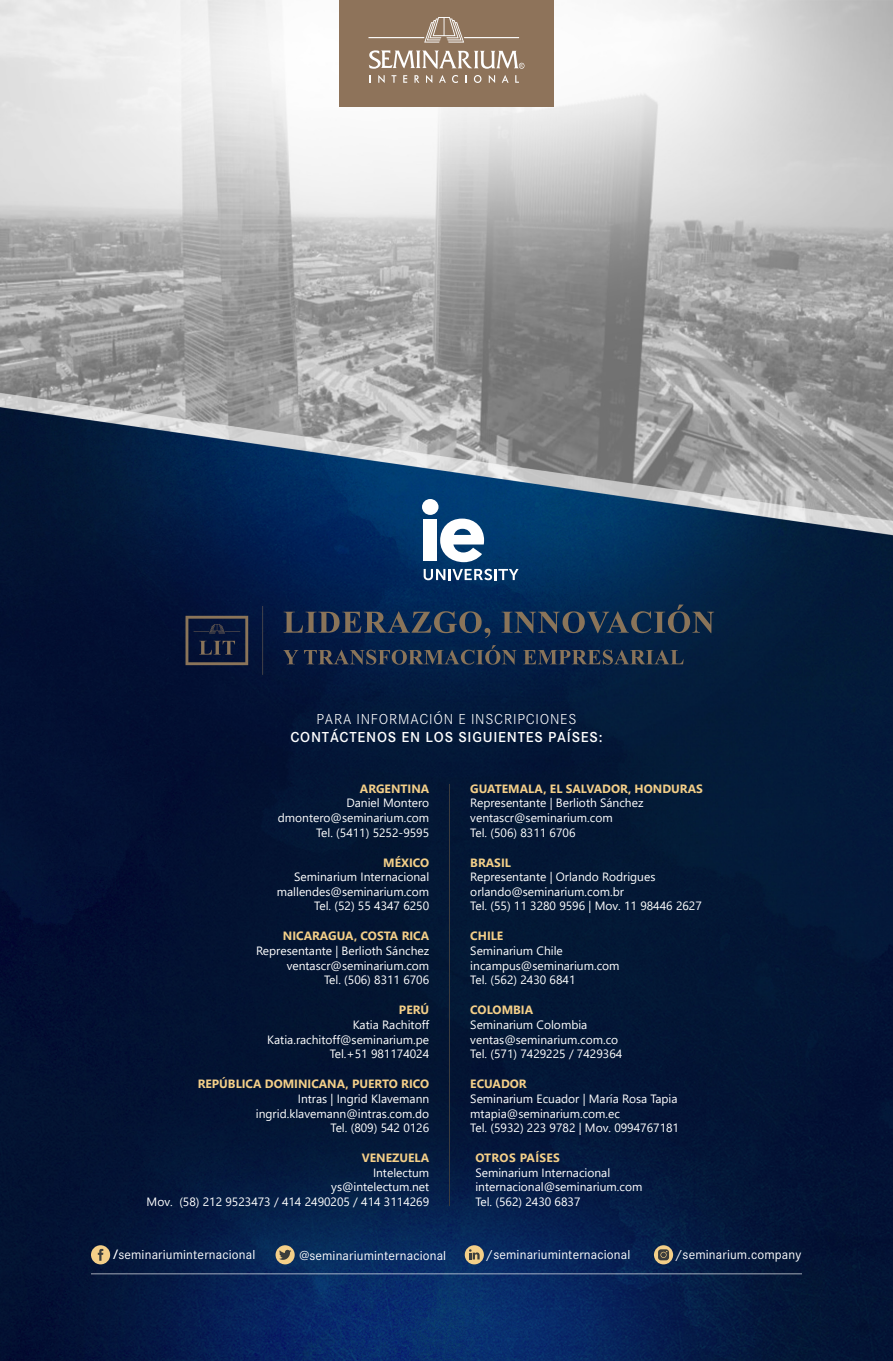
<style>
.page{position:relative;width:893px;height:1361px;background:#fff}
.page>*{position:absolute;margin:0;border:0;box-sizing:border-box;transform-origin:0 0}
.t1{font:600 15px/18px "Corporate S";letter-spacing:.05em;color:#fff;text-align:center}
.t2{font:13.5px "Corporate S";letter-spacing:.01em;color:#fff}
.t3{font:12px "Segoe UI";color:#fff}
.t4{font:700 12px "Segoe UI";color:#f4cf88}
.t5{font:700 12px "Segoe UI";letter-spacing:.025em;color:#f4cf88}
.s1{font-weight:300}
.s2{font-family:"Bebas Neue"}
</style>
<div class="page">
<img style="left:0;top:1px;width:893px;height:1359px">
<hr style="left:91px;top:1273px;width:711px;height:1px;background:#fff">
<hr style="left:449px;top:784px;width:1px;height:422px;background:#3e3e3f">
<hr style="left:263px;top:606px;width:1px;height:69px;background:#8a7459">
<svg style="left:284px;top:611px;width:206px;height:27px;background:#283850"></svg>
<svg style="left:502px;top:604px;width:212px;height:29px;background:#24384f"></svg>
<svg style="left:283px;top:650px;width:15px;height:14px"></svg>
<svg style="left:304px;top:645px;width:212px;height:19px;background:#27354b"></svg>
<svg style="left:523px;top:650px;width:161px;height:14px;background:#353e4a"></svg>
<svg style="left:186px;top:616px;width:62px;height:49px;background:#252a3f"></svg>
<svg style="left:424px;top:569px;width:95px;height:11px"></svg>
<div style="left:422px;top:499px;width:16px;height:16px;background:#fff;border-radius:50%"></div>
<div style="left:424px;top:520px;width:13px;height:41px;background:#fff"></div>
<svg style="left:440px;top:518px;width:44px;height:44px"></svg>
<div style="left:91px;top:1245px;width:19px;height:19px;background:#f4cf88;border-radius:50%"></div>
<svg style="left:98px;top:1249px;width:5px;height:11px"></svg>
<div style="left:276px;top:1245px;width:19px;height:19px;background:#f4cf88;border-radius:50%"></div>
<svg style="left:279px;top:1249px;width:12px;height:11px"></svg>
<svg style="left:465px;top:1245px;width:19px;height:19px"></svg>
<svg style="left:469px;top:1249px;width:11px;height:10px"></svg>
<svg style="left:654px;top:1245px;width:19px;height:19px"></svg>
<svg style="left:658px;top:1249px;width:11px;height:11px"></svg>
<div style="left:339px;top:0;width:215px;height:106px;background:#8e735a"></div>
<svg style="left:378px;top:75px;width:7px;height:8px"></svg>
<svg style="left:391px;top:75px;width:5px;height:8px"></svg>
<svg style="left:403px;top:75px;width:4px;height:8px"></svg>
<svg style="left:414px;top:75px;width:5px;height:8px"></svg>
<svg style="left:426px;top:75px;width:6px;height:8px"></svg>
<svg style="left:439px;top:75px;width:7px;height:8px"></svg>
<svg style="left:452px;top:75px;width:6px;height:8px"></svg>
<svg style="left:465px;top:75px;width:2px;height:8px"></svg>
<svg style="left:474px;top:75px;width:7px;height:8px"></svg>
<svg style="left:489px;top:75px;width:6px;height:8px"></svg>
<svg style="left:502px;top:75px;width:7px;height:8px"></svg>
<svg style="left:515px;top:75px;width:4px;height:8px"></svg>
<hr style="left:368px;top:37px;width:56px;height:1px;background:#fff">
<hr style="left:464px;top:37px;width:55px;height:1px;background:#fff">
<svg style="left:424px;top:17px;width:40px;height:26px"></svg>
<svg style="left:369px;top:50px;width:155px;height:19px"></svg>
<p class="t1" style="left:290px;top:710px;width:314px"><span class="s1">PARA INFORMACIÓN E INSCRIPCIONES<br></span>CONTÁCTENOS EN LOS SIGUIENTES PAÍSES:</p>
<p class="t4" style="left:360px;top:777px;width:71px">ARGENTINA</p>
<p class="t3" style="left:346px;top:791px;width:84px">Daniel Montero</p>
<p class="t3" style="left:278px;top:806px;width:153px">dmontero@seminarium.com</p>
<p class="t3" style="left:316px;top:821px;width:115px">Tel. (5411) 5252-9595</p>
<p class="t4" style="left:383px;top:851px;width:47px">MÉXICO</p>
<p class="t3" style="left:294px;top:865px;width:136px">Seminarium Internacional</p>
<p class="t3" style="left:277px;top:880px;width:154px">mallendes@seminarium.com</p>
<p class="t3" style="left:314px;top:895px;width:116px">Tel. (52) 55 4347 6250</p>
<p class="t4" style="left:283px;top:925px;width:148px">NICARAGUA, COSTA RICA</p>
<p class="t3" style="left:256px;top:939px;width:175px">Representante | Berlioth Sánchez</p>
<p class="t3" style="left:287px;top:954px;width:144px">ventascr@seminarium.com</p>
<p class="t3" style="left:324px;top:969px;width:107px">Tel. (506) 8311 6706</p>
<p class="t4" style="left:399px;top:999px;width:32px">PERÚ</p>
<p class="t3" style="left:353px;top:1013px;width:78px">Katia Rachitoff</p>
<p class="t3" style="left:267px;top:1028px;width:163px">Katia.rachitoff@seminarium.pe</p>
<p class="t3" style="left:330px;top:1042px;width:101px">Tel.+51 981174024</p>
<p class="t4" style="left:198px;top:1072px;width:233px">REPÚBLICA DOMINICANA, PUERTO RICO</p>
<p class="t3" style="left:298px;top:1087px;width:133px">Intras | Ingrid Klavemann</p>
<p class="t3" style="left:256px;top:1102px;width:175px">ingrid.klavemann@intras.com.do</p>
<p class="t3" style="left:331px;top:1116px;width:100px">Tel. (809) 542 0126</p>
<p class="t4" style="left:362px;top:1146px;width:69px">VENEZUELA</p>
<p class="t3" style="left:373px;top:1161px;width:58px">Intelectum</p>
<p class="t3" style="left:331px;top:1176px;width:100px">ys@intelectum.net</p>
<p class="t3" style="left:147px;top:1190px;width:284px">Mov. (58) 212 9523473 / 414 2490205 / 414 3114269</p>
<p class="t4" style="left:470px;top:777px;width:234px">GUATEMALA, EL SALVADOR, HONDURAS</p>
<p class="t3" style="left:470px;top:791px;width:175px">Representante | Berlioth Sánchez</p>
<p class="t3" style="left:470px;top:806px;width:144px">ventascr@seminarium.com</p>
<p class="t3" style="left:470px;top:821px;width:107px">Tel. (506) 8311 6706</p>
<p class="t4" style="left:470px;top:851px;width:42px">BRASIL</p>
<p class="t3" style="left:470px;top:865px;width:187px">Representante | Orlando Rodrigues</p>
<p class="t3" style="left:470px;top:880px;width:155px">orlando@seminarium.com.br</p>
<p class="t3" style="left:470px;top:895px;width:233px">Tel. (55) 11 3280 9596 | Mov. 11 98446 2627</p>
<p class="t4" style="left:470px;top:925px;width:34px">CHILE</p>
<p class="t3" style="left:470px;top:939px;width:94px">Seminarium Chile</p>
<p class="t3" style="left:470px;top:954px;width:151px">incampus@seminarium.com</p>
<p class="t3" style="left:470px;top:969px;width:107px">Tel. (562) 2430 6841</p>
<p class="t4" style="left:470px;top:999px;width:64px">COLOMBIA</p>
<p class="t3" style="left:470px;top:1013px;width:119px">Seminarium Colombia</p>
<p class="t3" style="left:470px;top:1028px;width:149px">ventas@seminarium.com.co</p>
<p class="t3" style="left:470px;top:1042px;width:153px">Tel. (571) 7429225 / 7429364</p>
<p class="t4" style="left:470px;top:1072px;width:58px">ECUADOR</p>
<p class="t3" style="left:470px;top:1087px;width:209px">Seminarium Ecuador | María Rosa Tapia</p>
<p class="t3" style="left:470px;top:1102px;width:151px">mtapia@seminarium.com.ec</p>
<p class="t3" style="left:470px;top:1116px;width:210px">Tel. (5932) 223 9782 | Mov. 0994767181</p>
<p class="t5" style="left:475px;top:1146px;width:86px">OTROS PAÍSES</p>
<p class="t3" style="left:475px;top:1161px;width:136px">Seminarium Internacional</p>
<p class="t3" style="left:475px;top:1176px;width:169px">internacional@seminarium.com</p>
<p class="t3" style="left:475px;top:1190px;width:107px">Tel. (562) 2430 6837</p>
<p class="t2" style="left:113px;top:1247px;width:144px"><span class="s2">/</span>seminariuminternacional</p>
<p class="t2" style="left:299px;top:1247px;width:148px">@seminariuminternacional</p>
<p class="t2" style="left:486px;top:1247px;width:146px">/seminariuminternacional</p>
<p class="t2" style="left:675px;top:1247px;width:128px">/seminarium.company</p>
</div>
